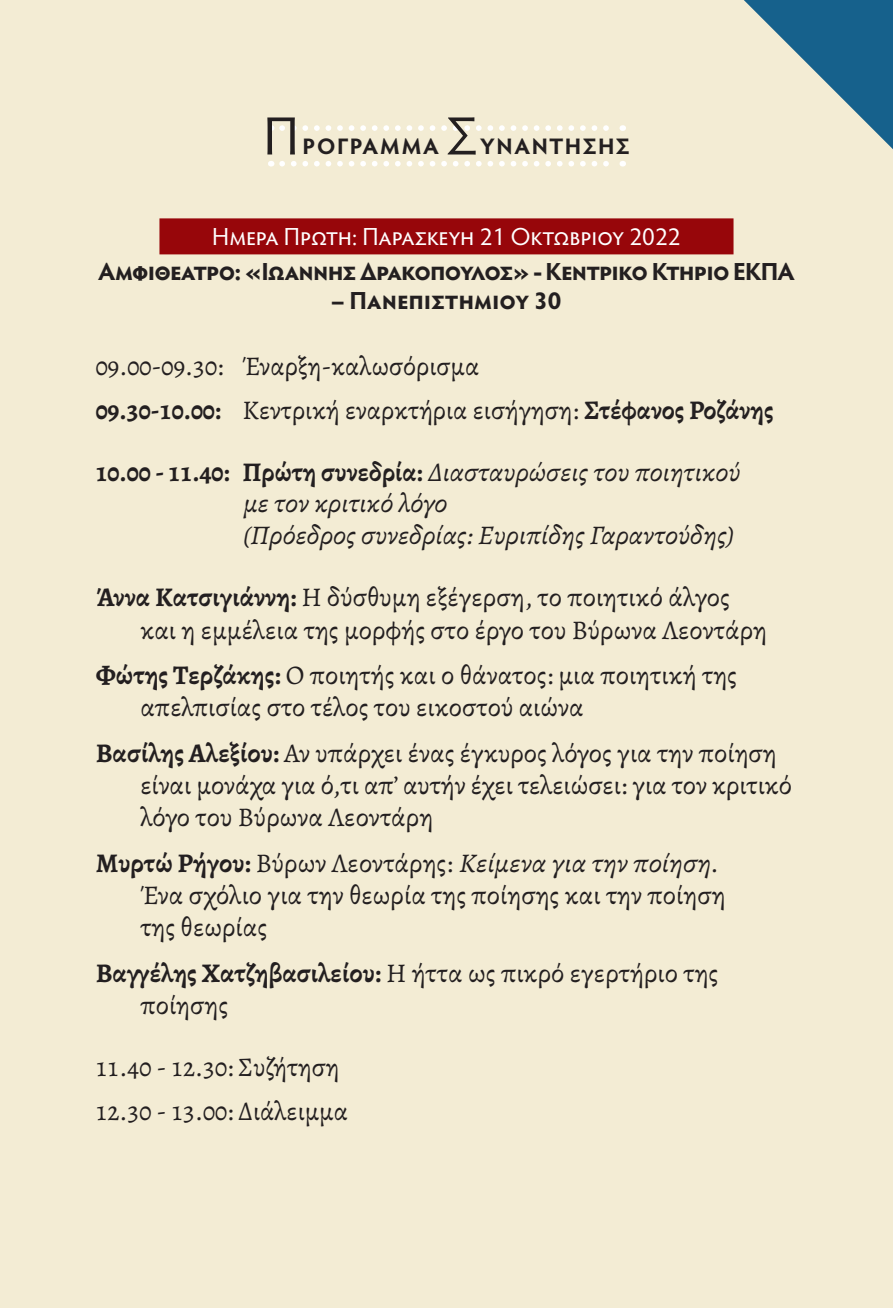
<style>
.page{position:relative;width:893px;height:1308px;background:#fff}
.page>*{position:absolute;margin:0;border:0;box-sizing:border-box;transform-origin:0 0}
.t1{font:54px "Hypatia Sans Pro";color:#231f20}
.t2{font:27px/32.4px "Alegreya";color:#231f20}
.t3{font:italic 27px/31.5px "Alegreya";color:#231f20}
.t4{font:700 24.75px "Hypatia Sans Pro";letter-spacing:-.03em;color:#231f20}
.t5{font:24.75px "Hypatia Sans Pro";color:#fff}
.t6{font:700 24.75px "Hypatia Sans Pro";color:#231f20}
.t7{font:700 22.5px "Hypatia Sans Pro";letter-spacing:.07em;color:#231f20}
.s1{font-weight:700}
.s2{font-weight:700;font-style:normal}
.s3{font-style:italic}
</style>
<div class="page">
<div style="left:0;top:0;width:893px;height:1307px;background:#f3ecd4"></div>
<svg style="left:282px;top:125px;width:341px;height:6px"></svg>
<svg style="left:282px;top:161px;width:341px;height:5px"></svg>
<div style="left:159px;top:218px;width:574px;height:36px;background:#97060a"></div>
<svg style="left:744px;top:0;width:149px;height:149px"></svg>
<h1 class="t1" style="left:263px;top:100px;width:37px">Π</h1>
<p class="t7" style="left:303px;top:131px;width:138px">ΡΟΓΡΑΜΜΑ</p>
<h1 class="t1" style="left:447px;top:100px;width:32px">Σ</h1>
<p class="t7" style="left:480px;top:131px;width:151px">ΥΝΑΝΤΗΣΗΣ</p>
<p class="t5" style="left:212px;top:220px;width:470px">Ημερα Πρωτη: Παρασκευη 21 Οκτωβριου 2022</p>
<p class="t4" style="left:98px;top:254px;width:698px">Αμφιθέατρο: «Ιωάννης Δρακόπουλος» - Κεντρικό Κτήριο ΕΚΠΑ</p>
<p class="t6" style="left:332px;top:283px;width:231px">– Πανεπιστημίου 30</p>
<p class="t2" style="left:96px;top:344px;width:679px;line-height:44.3px">09.00-09.30: Έναρξη-καλωσόρισμα<br><span class="s1">09.30-10.00:</span> Κεντρική εναρκτήρια εισήγηση: <span class="s1">Στέφανος Ροζάνης</span></p>
<p class="t3" style="left:242px;top:456px;width:501px;text-indent:-147px"><span class="s2">10.00 - 11.40: Πρώτη συνεδρία:</span> Διασταυρώσειςτου ποιητικού με τονκριτικό λόγο (Πρόεδροςσυνεδρίας:ΕυριπίδηςΓαραντούδης)</p>
<p class="t2" style="left:140px;top:581px;width:628px;text-indent:-45px"><span class="s1">Άννα Κατσιγιάννη:</span> Η δύσθυμη εξέγερση, το ποιητικό άλγος και η εμμέλεια της μορφής στο έργο του Βύρωνα Λεοντάρη</p>
<p class="t2" style="left:140px;top:659px;width:598px;text-indent:-45px"><span class="s1">Φώτης Τερζάκης:</span> Ο ποιητής και ο θάνατος: μια ποιητική της απελπισίας στο τέλος του εικοστού αιώνα</p>
<p class="t2" style="left:140px;top:736px;width:651px;text-indent:-45px"><span class="s1">Βασίλης Αλεξίου:</span> Αν υπάρχει ένας έγκυρος λόγος για την ποίηση είναι μονάχα για ό,τι απ’ αυτήν έχει τελειώσει: για τον κριτικό λόγο του Βύρωνα Λεοντάρη</p>
<p class="t2" style="left:140px;top:846px;width:587px;text-indent:-45px"><span class="s1">Μυρτώ Ρήγου:</span> Βύρων Λεοντάρης: <span class="s3">Κείμενα για τηνποίηση</span>.<br>Ένα σχόλιο για την θεωρία της ποίησης και την ποίηση της θεωρίας</p>
<p class="t2" style="left:140px;top:956px;width:579px;text-indent:-45px"><span class="s1">Βαγγέλης Χατζηβασιλείου:</span> Η ήττα ως πικρό εγερτήριο της ποίησης</p>
<p class="t2" style="left:96px;top:1044px;width:254px;line-height:44.3px">11.40 - 12.30: Συζήτηση<br>12.30 - 13.00: Διάλειμμα</p>
</div>
